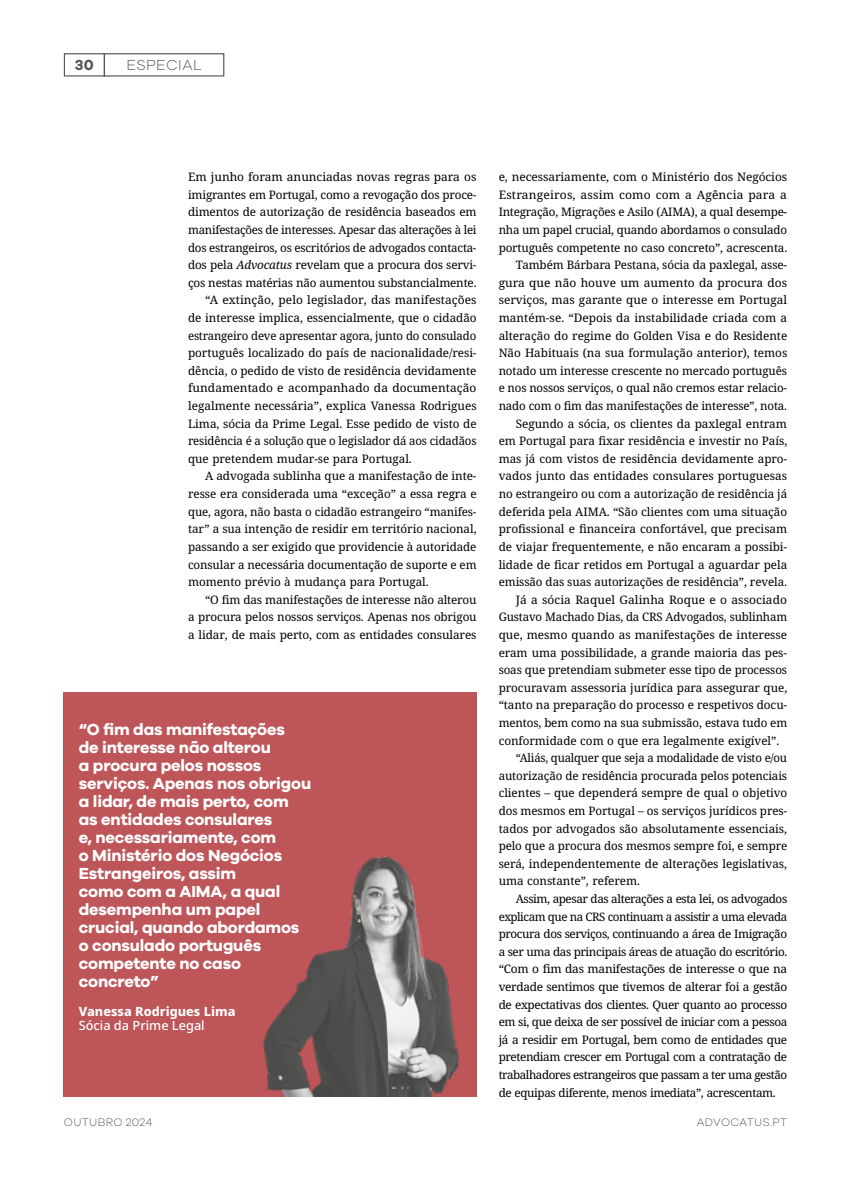
<style>
.page{position:relative;width:851px;height:1191px;background:#fff}
.page>*{position:absolute;margin:0;border:0;box-sizing:border-box;transform-origin:0 0}
.t1{font:700 16.5px/18px "Galano Grotesque";letter-spacing:-.01em;color:#fff}
.t2{font:300 15px "Galano Grotesque";letter-spacing:.03em;color:#575756}
.t3{font:700 15px "Galano Grotesque";color:#575756}
.t4{font:800 12.75px "Noto Sans";color:#fff}
.t5{font:500 12.75px "Noto Sans";color:#fff}
.t6{font:11.7px "Noto Serif";letter-spacing:-.01em;color:#000}
.t7{font:11.7px "Noto Serif";letter-spacing:-.035em;color:#000}
.t8{font:11.7px "Noto Serif";letter-spacing:-.03em;color:#000}
.t9{font:11.7px "Noto Serif";letter-spacing:-.04em;color:#000}
.t10{font:11.7px "Noto Serif";letter-spacing:.015em;color:#000}
.t11{font:300 11.25px "Galano Grotesque";letter-spacing:.03em;color:#575756}
.s1{font-style:italic}
</style>
<div class="page">
<div style="left:64px;top:53px;width:41px;height:24px;border:1px solid #575756"></div>
<div style="left:104px;top:53px;width:120px;height:24px;border:1px solid #575756"></div>
<div style="left:63px;top:692px;width:413px;height:404px;background:#bd5559"></div>
<img style="left:263px;top:856px;width:196px;height:240px">
<p class="t3" style="left:75px;top:56px;width:20px">30</p>
<p class="t2" style="left:126px;top:56px;width:77px">ESPECIAL</p>
<p class="t6" style="left:188px;top:169px;width:290px">Em junho foram anunciadas novas regras para os</p>
<p class="t6" style="left:188px;top:186px;width:290px">imigrantes em Portugal, como a revogação dos proce-</p>
<p class="t6" style="left:188px;top:204px;width:290px">dimentos de autorização de residência baseados em</p>
<p class="t6" style="left:188px;top:222px;width:290px">manifestações de interesses. Apesar das alterações à lei</p>
<p class="t6" style="left:188px;top:239px;width:290px">dos estrangeiros, os escritórios de advogados contacta-</p>
<p class="t6" style="left:188px;top:257px;width:290px">dos pela <span class="s1">Advocatus</span> revelam que a procura dos servi-</p>
<p class="t6" style="left:188px;top:274px;width:290px">ços nestas matérias não aumentou substancialmente.</p>
<p class="t6" style="left:205px;top:292px;width:273px">“A extinção, pelo legislador, das manifestações</p>
<p class="t6" style="left:188px;top:310px;width:290px">de interesse implica, essencialmente, que o cidadão</p>
<p class="t6" style="left:188px;top:327px;width:290px">estrangeiro deve apresentar agora, junto do consulado</p>
<p class="t6" style="left:188px;top:345px;width:290px">português localizado do país de nacionalidade/resi-</p>
<p class="t6" style="left:188px;top:362px;width:290px">dência, o pedido de visto de residência devidamente</p>
<p class="t6" style="left:188px;top:380px;width:290px">fundamentado e acompanhado da documentação</p>
<p class="t6" style="left:188px;top:398px;width:290px">legalmente necessária”, explica Vanessa Rodrigues</p>
<p class="t6" style="left:188px;top:415px;width:290px">Lima, sócia da Prime Legal. Esse pedido de visto de</p>
<p class="t6" style="left:188px;top:433px;width:290px">residência é a solução que o legislador dá aos cidadãos</p>
<p class="t6" style="left:188px;top:450px;width:225px">que pretendem mudar-se para Portugal.</p>
<p class="t6" style="left:205px;top:468px;width:273px">A advogada sublinha que a manifestação de inte-</p>
<p class="t6" style="left:188px;top:486px;width:290px">resse era considerada uma “exceção” a essa regra e</p>
<p class="t6" style="left:188px;top:503px;width:290px">que, agora, não basta o cidadão estrangeiro “manifes-</p>
<p class="t6" style="left:188px;top:521px;width:290px">tar” a sua intenção de residir em território nacional,</p>
<p class="t6" style="left:188px;top:538px;width:290px">passando a ser exigido que providencie à autoridade</p>
<p class="t6" style="left:188px;top:556px;width:290px">consular a necessária documentação de suporte e em</p>
<p class="t6" style="left:188px;top:574px;width:242px">momento prévio à mudança para Portugal.</p>
<p class="t6" style="left:205px;top:591px;width:273px">“O fim das manifestações de interesse não alterou</p>
<p class="t6" style="left:188px;top:609px;width:290px">a procura pelos nossos serviços. Apenas nos obrigou</p>
<p class="t6" style="left:188px;top:626px;width:290px">a lidar, de mais perto, com as entidades consulares</p>
<p class="t1" style="left:79px;top:720px;width:234px">“O fim das manifestações<br>de interesse não alterou<br>a procura pelos nossos serviços. Apenas nos obrigou a lidar, de mais perto, com as entidades consulares<br>e, necessariamente, com<br>o Ministério dos Negócios<br>Estrangeiros, assim<br>como com a AIMA, a qual desempenha um papel crucial, quando abordamos o consulado português competente no caso concreto”</p>
<p class="t4" style="left:79px;top:1002px;width:158px">Vanessa Rodrigues Lima</p>
<p class="t5" style="left:79px;top:1016px;width:127px">Sócia da Prime Legal</p>
<p class="t6" style="left:498px;top:169px;width:290px">e, necessariamente, com o Ministério dos Negócios</p>
<p class="t10" style="left:498px;top:186px;width:290px">Estrangeiros, assim como com a Agência para a</p>
<p class="t6" style="left:498px;top:204px;width:290px">Integração, Migrações e Asilo (AIMA), a qual desempe-</p>
<p class="t6" style="left:498px;top:222px;width:290px">nha um papel crucial, quando abordamos o consulado</p>
<p class="t6" style="left:498px;top:239px;width:290px">português competente no caso concreto”, acrescenta.</p>
<p class="t6" style="left:515px;top:257px;width:273px">Também Bárbara Pestana, sócia da paxlegal, asse-</p>
<p class="t6" style="left:498px;top:274px;width:290px">gura que não houve um aumento da procura dos</p>
<p class="t6" style="left:498px;top:292px;width:290px">serviços, mas garante que o interesse em Portugal</p>
<p class="t6" style="left:498px;top:310px;width:290px">mantém-se. “Depois da instabilidade criada com a</p>
<p class="t6" style="left:498px;top:327px;width:290px">alteração do regime do Golden Visa e do Residente</p>
<p class="t6" style="left:498px;top:345px;width:290px">Não Habituais (na sua formulação anterior), temos</p>
<p class="t6" style="left:498px;top:362px;width:290px">notado um interesse crescente no mercado português</p>
<p class="t6" style="left:498px;top:380px;width:290px">e nos nossos serviços, o qual não cremos estar relacio-</p>
<p class="t6" style="left:498px;top:398px;width:290px">nado com o fim das manifestações de interesse”, nota.</p>
<p class="t6" style="left:515px;top:415px;width:273px">Segundo a sócia, os clientes da paxlegal entram</p>
<p class="t6" style="left:498px;top:433px;width:290px">em Portugal para fixar residência e investir no País,</p>
<p class="t6" style="left:498px;top:450px;width:290px">mas já com vistos de residência devidamente apro-</p>
<p class="t6" style="left:498px;top:468px;width:290px">vados junto das entidades consulares portuguesas</p>
<p class="t6" style="left:498px;top:486px;width:290px">no estrangeiro ou com a autorização de residência já</p>
<p class="t6" style="left:498px;top:503px;width:290px">deferida pela AIMA. “São clientes com uma situação</p>
<p class="t6" style="left:498px;top:521px;width:290px">profissional e financeira confortável, que precisam</p>
<p class="t6" style="left:498px;top:538px;width:290px">de viajar frequentemente, e não encaram a possibi-</p>
<p class="t6" style="left:498px;top:556px;width:290px">lidade de ficar retidos em Portugal a aguardar pela</p>
<p class="t6" style="left:498px;top:574px;width:290px">emissão das suas autorizações de residência”, revela.</p>
<p class="t6" style="left:515px;top:591px;width:273px">Já a sócia Raquel Galinha Roque e o associado</p>
<p class="t6" style="left:498px;top:609px;width:290px">Gustavo Machado Dias, da CRS Advogados, sublinham</p>
<p class="t6" style="left:498px;top:626px;width:290px">que, mesmo quando as manifestações de interesse</p>
<p class="t6" style="left:498px;top:644px;width:290px">eram uma possibilidade, a grande maioria das pes-</p>
<p class="t6" style="left:498px;top:662px;width:290px">soas que pretendiam submeter esse tipo de processos</p>
<p class="t6" style="left:498px;top:679px;width:290px">procuravam assessoria jurídica para assegurar que,</p>
<p class="t6" style="left:498px;top:697px;width:290px">“tanto na preparação do processo e respetivos docu-</p>
<p class="t6" style="left:498px;top:714px;width:290px">mentos, bem como na sua submissão, estava tudo em</p>
<p class="t6" style="left:498px;top:732px;width:282px">conformidade com o que era legalmente exigível”.</p>
<p class="t6" style="left:515px;top:750px;width:273px">“Aliás, qualquer que seja a modalidade de visto e/ou</p>
<p class="t6" style="left:498px;top:767px;width:290px">autorização de residência procurada pelos potenciais</p>
<p class="t6" style="left:498px;top:785px;width:290px">clientes – que dependerá sempre de qual o objetivo</p>
<p class="t6" style="left:498px;top:802px;width:290px">dos mesmos em Portugal – os serviços jurídicos pres-</p>
<p class="t6" style="left:498px;top:820px;width:290px">tados por advogados são absolutamente essenciais,</p>
<p class="t6" style="left:498px;top:838px;width:290px">pelo que a procura dos mesmos sempre foi, e sempre</p>
<p class="t6" style="left:498px;top:855px;width:290px">será, independentemente de alterações legislativas,</p>
<p class="t6" style="left:498px;top:873px;width:143px">uma constante”, referem.</p>
<p class="t7" style="left:515px;top:890px;width:273px">Assim, apesar das alterações a esta lei, os advogados</p>
<p class="t9" style="left:498px;top:908px;width:290px">explicam que na CRS continuam a assistir a uma elevada</p>
<p class="t7" style="left:498px;top:926px;width:290px">procura dos serviços, continuando a área de Imigração</p>
<p class="t7" style="left:498px;top:943px;width:290px">a ser uma das principais áreas de atuação do escritório.</p>
<p class="t6" style="left:498px;top:961px;width:290px">“Com o fim das manifestações de interesse o que na</p>
<p class="t8" style="left:498px;top:978px;width:290px">verdade sentimos que tivemos de alterar foi a gestão</p>
<p class="t8" style="left:498px;top:996px;width:290px">de expectativas dos clientes. Quer quanto ao processo</p>
<p class="t7" style="left:498px;top:1014px;width:290px">em si, que deixa de ser possível de iniciar com a pessoa</p>
<p class="t8" style="left:498px;top:1031px;width:290px">já a residir em Portugal, bem como de entidades que</p>
<p class="t7" style="left:498px;top:1049px;width:290px">pretendiam crescer em Portugal com a contratação de</p>
<p class="t9" style="left:498px;top:1066px;width:290px">trabalhadores estrangeiros que passam a ter uma gestão</p>
<p class="t7" style="left:498px;top:1084px;width:279px">de equipas diferente, menos imediata”, acrescentam.</p>
<p class="t11" style="left:64px;top:1115px;width:90px">OUTUBRO 2024</p>
<p class="t11" style="left:696px;top:1115px;width:92px">ADVOCATUS.PT</p>
</div>
